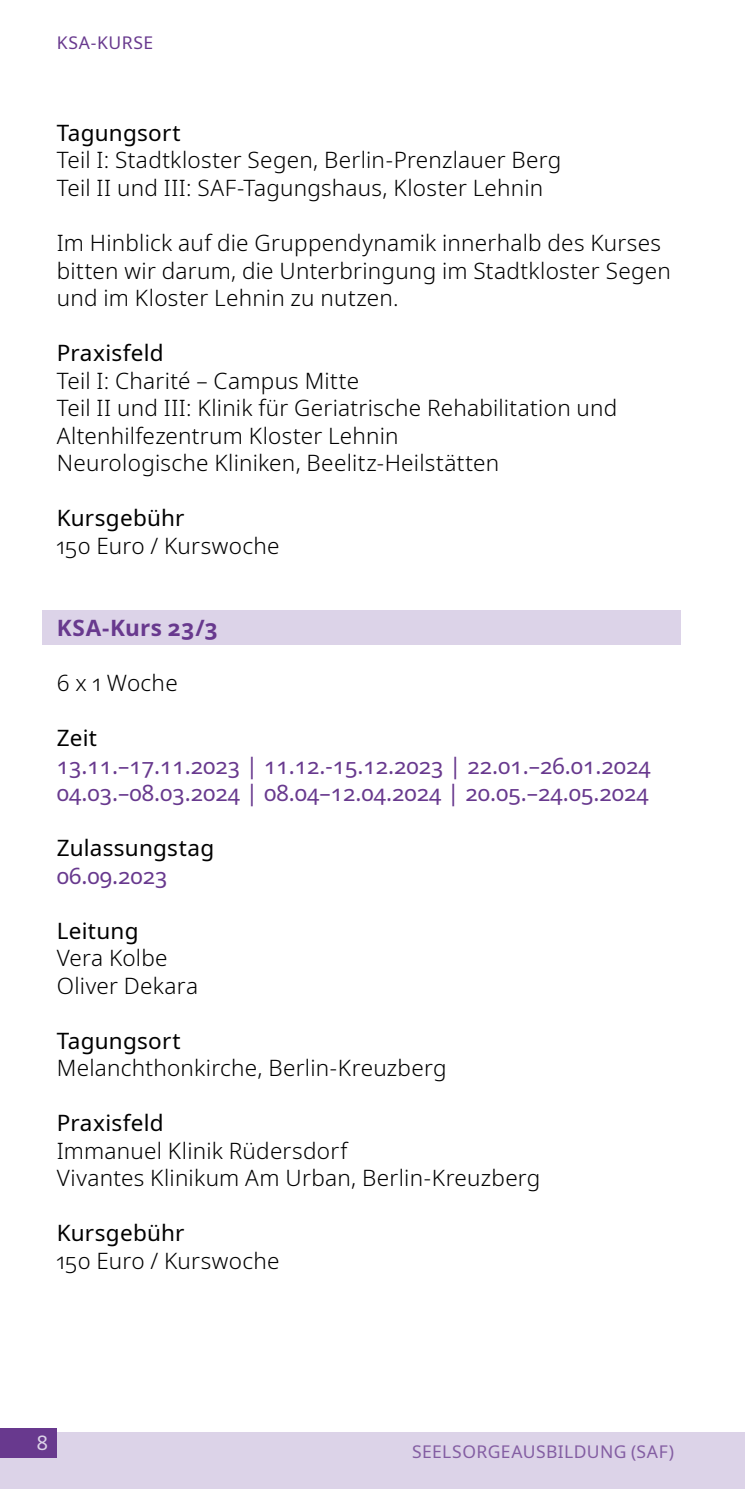
<style>
.page{position:relative;width:745px;height:1489px;background:#fff}
.page>*{position:absolute;margin:0;border:0;box-sizing:border-box;transform-origin:0 0}
.t1{font:300 22.5px/27.5px "Noto Sans";letter-spacing:.01em;color:#000}
.t2{font:22.5px/27.5px "Noto Sans";color:#68398e}
.t3{font:22.5px "Noto Sans";letter-spacing:.01em;color:#000}
.t4{font:700 22.5px "Noto Sans";letter-spacing:.025em;color:#68398e}
.t5{font:20px "Noto Sans";color:#dcd3e8}
.t6{font:17.5px "Noto Sans";letter-spacing:.02em;color:#835da2}
.t7{font:17.5px "Noto Sans";letter-spacing:.035em;color:#68398e}
</style>
<div class="page">
<div style="left:0;top:1431px;width:744px;height:57px;background:#dcd3e8"></div>
<div style="left:0;top:1427px;width:57px;height:29px;background:#68398e"></div>
<div style="left:43px;top:610px;width:637px;height:35px;background:#dcd3e8"></div>
<p class="t7" style="left:57px;top:30px;width:98px">KSA-KURSE</p>
<p class="t3" style="left:57px;top:117px;width:125px">Tagungsort</p>
<p class="t1" style="left:57px;top:147px;width:506px">Teil I: Stadtkloster Segen, Berlin-Prenzlauer Berg<br>Teil II und III: SAF-Tagungshaus, Kloster Lehnin</p>
<p class="t1" style="left:57px;top:230px;width:615px">Im Hinblick auf die Gruppendynamik innerhalb des Kurses bitten wir darum, die Unterbringung im Stadtkloster Segen und im Kloster Lehnin zu nutzen.</p>
<p class="t3" style="left:57px;top:337px;width:108px">Praxisfeld</p>
<p class="t1" style="left:57px;top:367px;width:562px">Teil I: Charité – Campus Mitte<br>Teil II und III: Klinik für Geriatrische Rehabilitation und Altenhilfezentrum Kloster Lehnin<br>Neurologische Kliniken, Beelitz-Heilstätten</p>
<p class="t3" style="left:57px;top:502px;width:129px">Kursgebühr</p>
<p class="t1" style="left:57px;top:532px;width:224px">150 Euro / Kurswoche</p>
<p class="t4" style="left:57px;top:612px;width:162px">KSA-Kurs 23/3</p>
<p class="t1" style="left:57px;top:669px;width:122px">6 x 1 Woche</p>
<p class="t3" style="left:57px;top:722px;width:42px">Zeit</p>
<p class="t2" style="left:57px;top:752px;width:595px">13.11.–17.11.2023 | 11.12.-15.12.2023 | 22.01.–26.01.2024<br>04.03.–08.03.2024 | 08.04–12.04.2024 | 20.05.–24.05.2024</p>
<p class="t3" style="left:57px;top:832px;width:159px">Zulassungstag</p>
<p class="t2" style="left:57px;top:862px;width:112px">06.09.2023</p>
<p class="t3" style="left:57px;top:914px;width:83px">Leitung</p>
<p class="t1" style="left:57px;top:944px;width:143px">Vera Kolbe<br>Oliver Dekara</p>
<p class="t3" style="left:57px;top:1024px;width:125px">Tagungsort</p>
<p class="t1" style="left:57px;top:1054px;width:391px">Melanchthonkirche, Berlin-Kreuzberg</p>
<p class="t3" style="left:57px;top:1107px;width:108px">Praxisfeld</p>
<p class="t1" style="left:57px;top:1137px;width:485px">Immanuel Klinik Rüdersdorf<br>Vivantes Klinikum Am Urban, Berlin-Kreuzberg</p>
<p class="t3" style="left:57px;top:1217px;width:129px">Kursgebühr</p>
<p class="t1" style="left:57px;top:1247px;width:224px">150 Euro / Kurswoche</p>
<p class="t5" style="left:36px;top:1428px;width:13px">8</p>
<p class="t6" style="left:412px;top:1439px;width:263px">SEELSORGEAUSBILDUNG (SAF)</p>
</div>
